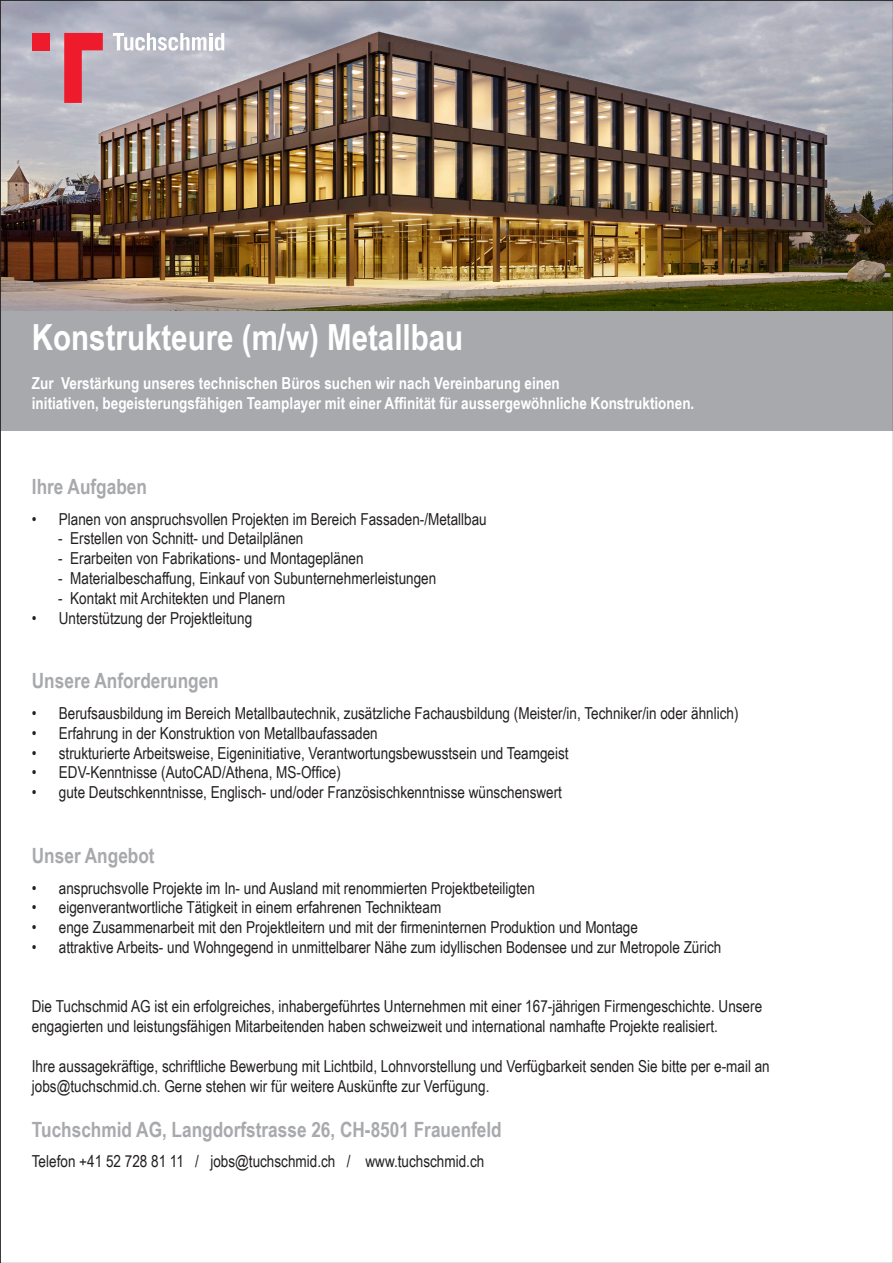
<style>
.page{position:relative;width:893px;height:1263px;background:#fff}
.page>*{position:absolute;margin:0;border:0;box-sizing:border-box;transform-origin:0 0}
.t1{font:700 36px "Arial Narrow";color:#fff}
.t2{font:700 21px "Arial Narrow";color:#a8a9ad}
.t3{font:16.5px "Arial Narrow";color:#231f20}
.t4{font:700 16.5px "Arial Narrow";color:#fff}
</style>
<div class="page">
<img style="left:2px;top:2px;width:889px;height:309px">
<svg style="left:113px;top:33px;width:111px;height:18px"></svg>
<svg style="left:64px;top:33px;width:39px;height:70px;background:#d75d6c"></svg>
<div style="left:33px;top:33px;width:17px;height:17px;background:#ee1b2c"></div>
<div style="left:0;top:311px;width:893px;height:120px;background:#a8a9ad"></div>
<p class="t1" style="left:32px;top:310px;width:433px">Konstrukteure (m/w) Metallbau</p>
<p class="t4" style="left:32px;top:371px;width:529px">Zur Verstärkung unseres technischen Büros suchen wir nach Vereinbarung einen</p>
<p class="t4" style="left:32px;top:391px;width:664px">initiativen, begeisterungsfähigen Teamplayer mit einer Affinität für aussergewöhnliche Konstruktionen.</p>
<p class="t2" style="left:32px;top:471px;width:117px">Ihre Aufgaben</p>
<p class="t3" style="left:32px;top:507px;width:456px">• Planen von anspruchsvollen Projekten im Bereich Fassaden-/Metallbau</p>
<p class="t3" style="left:58px;top:526px;width:247px">- Erstellen von Schnitt- und Detailplänen</p>
<p class="t3" style="left:58px;top:546px;width:307px">- Erarbeiten von Fabrikations- und Montageplänen</p>
<p class="t3" style="left:58px;top:566px;width:380px">- Materialbeschaffung, Einkauf von Subunternehmerleistungen</p>
<p class="t3" style="left:58px;top:586px;width:229px">- Kontakt mit Architekten und Planern</p>
<p class="t3" style="left:32px;top:606px;width:222px">• Unterstützung der Projektleitung</p>
<p class="t2" style="left:32px;top:665px;width:188px">Unsere Anforderungen</p>
<p class="t3" style="left:32px;top:701px;width:708px">• Berufsausbildung im Bereich Metallbautechnik, zusätzliche Fachausbildung (Meister/in, Techniker/in oder ähnlich)</p>
<p class="t3" style="left:32px;top:721px;width:347px">• Erfahrung in der Konstruktion von Metallbaufassaden</p>
<p class="t3" style="left:32px;top:741px;width:538px">• strukturierte Arbeitsweise, Eigeninitiative, Verantwortungsbewusstsein und Teamgeist</p>
<p class="t3" style="left:32px;top:760px;width:310px">• EDV-Kenntnisse (AutoCAD/Athena, MS-Office)</p>
<p class="t3" style="left:32px;top:780px;width:532px">• gute Deutschkenntnisse, Englisch- und/oder Französischkenntnisse wünschenswert</p>
<p class="t2" style="left:32px;top:840px;width:124px">Unser Angebot</p>
<p class="t3" style="left:32px;top:876px;width:505px">• anspruchsvolle Projekte im In- und Ausland mit renommierten Projektbeteiligten</p>
<p class="t3" style="left:32px;top:895px;width:411px">• eigenverantwortliche Tätigkeit in einem erfahrenen Technikteam</p>
<p class="t3" style="left:32px;top:915px;width:608px">• enge Zusammenarbeit mit den Projektleitern und mit der firmeninternen Produktion und Montage</p>
<p class="t3" style="left:32px;top:935px;width:691px">• attraktive Arbeits- und Wohngegend in unmittelbarer Nähe zum idyllischen Bodensee und zur Metropole Zürich</p>
<p class="t3" style="left:32px;top:994px;width:732px">Die Tuchschmid AG ist ein erfolgreiches, inhabergeführtes Unternehmen mit einer 167-jährigen Firmengeschichte. Unsere</p>
<p class="t3" style="left:32px;top:1014px;width:687px">engagierten und leistungsfähigen Mitarbeitenden haben schweizweit und international namhafte Projekte realisiert.</p>
<p class="t3" style="left:32px;top:1054px;width:739px">Ihre aussagekräftige, schriftliche Bewerbung mit Lichtbild, Lohnvorstellung und Verfügbarkeit senden Sie bitte per e-mail an</p>
<p class="t3" style="left:32px;top:1074px;width:459px">jobs@tuchschmid.ch. Gerne stehen wir für weitere Auskünfte zur Verfügung.</p>
<p class="t2" style="left:32px;top:1113px;width:471px">Tuchschmid AG, Langdorfstrasse 26, CH-8501 Frauenfeld</p>
<p class="t3" style="left:32px;top:1149px;width:454px">Telefon +41 52 728 81 11 / jobs@tuchschmid.ch / www.tuchschmid.ch</p>
</div>
